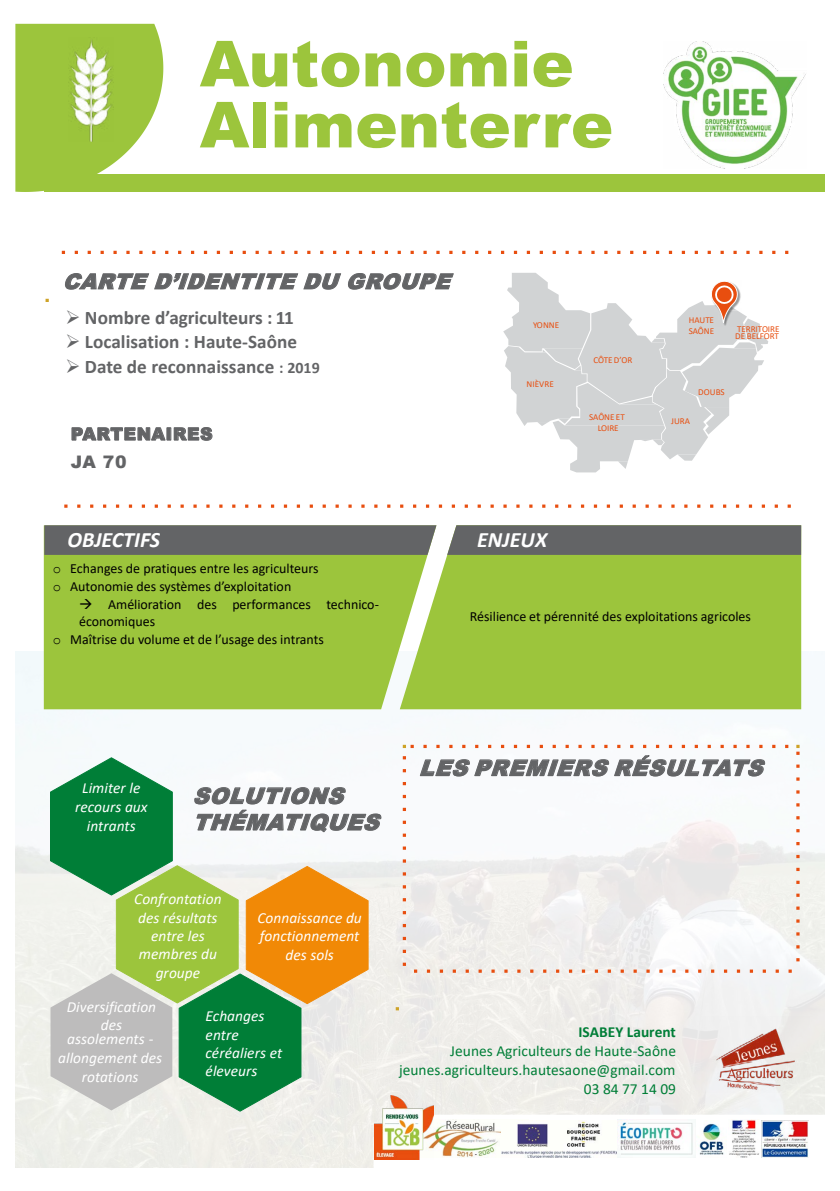
<style>
.page{position:relative;width:840px;height:1191px;background:#fff}
.page>*{position:absolute;margin:0;border:0;box-sizing:border-box;transform-origin:0 0}
.t1{font:900 63.6px/61px "Arial";color:#9cc53c}
.t2{font:italic 900 22px/26.4px "Arial";color:#636466}
.t3{font:italic 700 22px "Calibri";color:#fff}
.t4{font:italic 900 21.2px "Arial";color:#636466}
.t5{font:700 19.2px "Calibri";color:#636466}
.t6{font:900 17.2px/28px "Arial";letter-spacing:.035em;color:#636466}
.t7{font:italic 15.4px/18.4px "Calibri";color:#fff;text-align:center}
.t8{font:15.4px/19px "Calibri";color:#007e37;text-align:right}
.t9{font:700 15.4px "Calibri";color:#007e37}
.t10{font:14px/18.2px "Calibri";color:#000}
.t11{font:9px/11px "Calibri";letter-spacing:-.005em;color:#e84e0f}
.s1{font-size:16px}
.s2{font-family:"Courier New"}
</style>
<div class="page">
<img style="left:15px;top:652px;width:787px;height:515px">
<svg style="left:503px;top:273px;width:264px;height:199px"></svg>
<div style="left:44px;top:174px;width:780px;height:18px;background:#9cc53c"></div>
<svg style="left:15px;top:24px;width:148px;height:168px"></svg>
<img style="left:68px;top:37px;width:46px;height:104px">
<img style="left:663px;top:41px;width:142px;height:127px">
<div style="left:44px;top:555px;width:355px;height:154px;background:#9cc53c"></div>
<div style="left:44px;top:525px;width:355px;height:30px;background:#636466"></div>
<div style="left:399px;top:525px;width:401px;height:184px;background:#9cc53c"></div>
<svg style="left:447px;top:525px;width:353px;height:30px;background:#656767"></svg>
<svg style="left:62px;top:251px;width:727px;height:3px"></svg>
<svg style="left:64px;top:504px;width:727px;height:4px"></svg>
<svg style="left:50px;top:745px;width:774px;height:422px"></svg>
<img style="left:728px;top:1119px;width:79px;height:38px">
<img style="left:433px;top:1119px;width:68px;height:38px">
<img style="left:501px;top:1119px;width:193px;height:38px">
<img style="left:696px;top:1120px;width:30px;height:37px">
<img style="left:374px;top:1096px;width:59px;height:63px">
<img style="left:701px;top:1016px;width:108px;height:77px">
<h1 class="t1" style="left:200px;top:31px;width:415px">Autonomie<br>Alimenterre</h1>
<h3 class="t4" style="left:62px;top:266px;width:398px">CARTED’IDENTITEDU GROUPE</h3>
<h3 class="t5" style="left:65px;top:304px;width:230px">➢ Nombre d’agriculteurs : 11</h3>
<h3 class="t5" style="left:65px;top:328px;width:233px">➢ Localisation : Haute-Saône</h3>
<h3 class="t5" style="left:65px;top:353px;width:256px">➢ Date de reconnaissance <span class="s1">: 2019</span></h3>
<p class="t11" style="left:593px;top:355px;width:40px">CÔTED’OR</p>
<p class="t11" style="left:533px;top:319px;width:27px">YONNE</p>
<p class="t11" style="left:526px;top:378px;width:29px">NIÈVRE</p>
<p class="t11" style="left:688px;top:314px;width:27px">HAUTE<br>SAÔNE</p>
<p class="t11" style="left:697px;top:386px;width:28px">DOUBS</p>
<p class="t6" style="left:71px;top:419px;width:143px">PARTENAIRES<br>JA 70</p>
<p class="t11" style="left:589px;top:412px;width:37px;text-align:center">SAÔNE ET<br>LOIRE</p>
<p class="t11" style="left:670px;top:415px;width:20px">JURA</p>
<p class="t11" style="left:734px;top:324px;width:46px;line-height:7.8px">TERRITOIRE<br>DE BELFORT</p>
<h2 class="t3" style="left:67px;top:524px;width:94px">OBJECTIFS</h2>
<h2 class="t3" style="left:477px;top:524px;width:71px">ENJEUX</h2>
<p class="t10" style="left:53px;top:559px;width:267px"><span class="s2">o</span> Echanges de pratiques entre les agriculteurs <span class="s2">o</span> Autonomie des systèmes d’exploitation</p>
<p class="t10" style="left:79px;top:596px;width:301px;line-height:16.6px">→ Amélioration des performances technico&shy;économiques</p>
<p class="t10" style="left:53px;top:630px;width:272px"><span class="s2">o</span> Maîtrise du volume et de l’usage des intrants</p>
<p class="t10" style="left:469px;top:607px;width:282px">Résilience et pérennité des exploitations agricoles</p>
<p class="t7" style="left:75px;top:778px;width:74px">Limiter le recours aux intrants</p>
<h2 class="t2" style="left:192px;top:782px;width:197px">SOLUTIONS<br>THÉMATIQUES</h2>
<h2 class="t2" style="left:418px;top:754px;width:355px">LES PREMIERS RÉSULTATS</h2>
<p class="t7" style="left:134px;top:889px;width:89px">Confrontation des résultats entre les membres du groupe</p>
<p class="t7" style="left:67px;top:997px;width:91px">Diversification des</p>
<p class="t7" style="left:58px;top:1028px;width:105px">assolements - allongement des rotations</p>
<p class="t7" style="left:257px;top:907px;width:106px">Connaissance du fonctionnement des sols</p>
<p class="t7" style="left:205px;top:1006px;width:78px;text-align:left">Echanges entre céréaliers et éleveurs</p>
<p class="t9" style="left:578px;top:1020px;width:99px">ISABEY Laurent</p>
<p class="t8" style="left:399px;top:1040px;width:278px">Jeunes Agriculteurs de Haute-Saône jeunes.agriculteurs.hautesaone@gmail.com<br>03 84 77 14 09</p>
</div>
